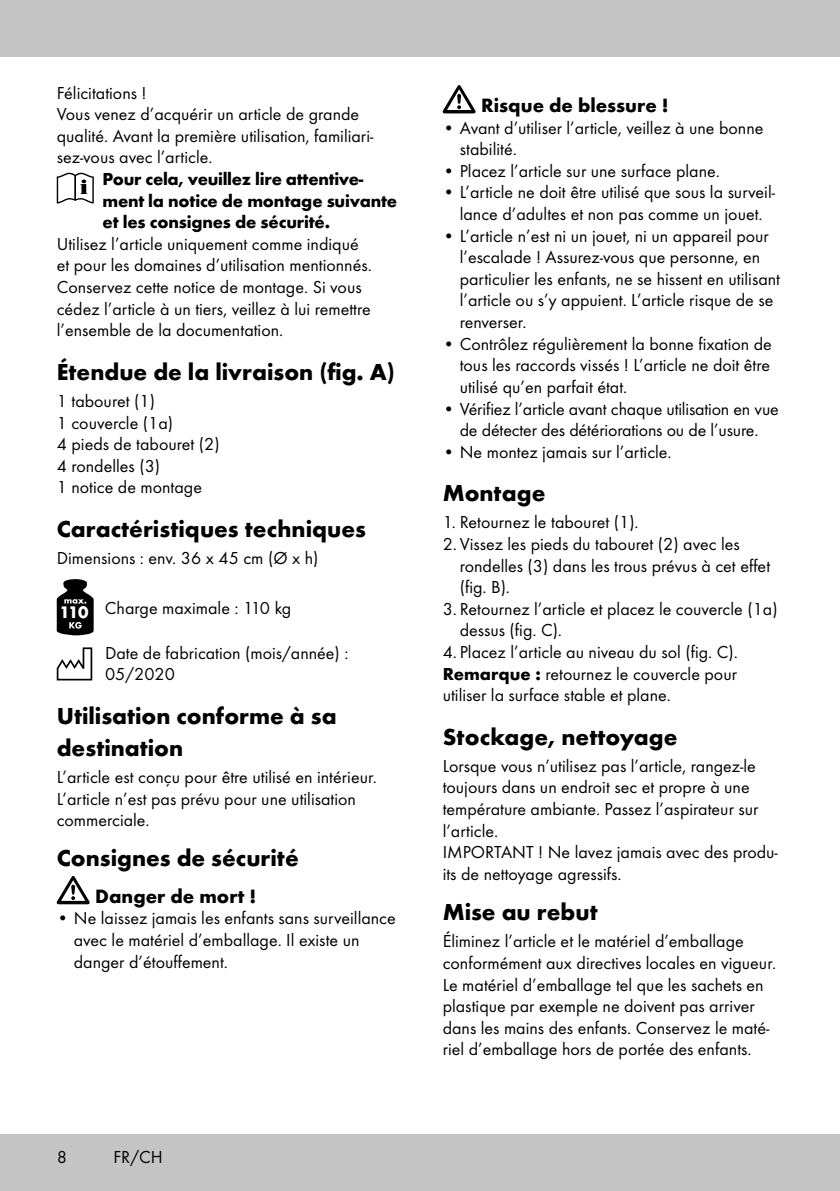
<style>
.page{position:relative;width:840px;height:1191px;background:#fff}
.page>*{position:absolute;margin:0;border:0;box-sizing:border-box;transform-origin:0 0}
.t1{font:700 24px/32px "Futura TOT";color:#000}
.t2{font:700 20px "Futura TOT";color:#000}
.t3{font:18px/21.6px "Futura TOT Boo";color:#000}
.t4{font:700 18px/21.6px "Futura TOT";letter-spacing:-.01em;color:#000}
.s1{font-family:"Futura TOT";font-weight:700}
</style>
<div class="page">
<div style="left:0;top:1134px;width:839px;height:57px;background:#c5c4c4"></div>
<div style="left:0;top:0;width:839px;height:57px;background:#c5c4c4"></div>
<svg style="left:57px;top:173px;width:37px;height:30px"></svg>
<svg style="left:57px;top:579px;width:37px;height:56px;background:#343434"></svg>
<svg style="left:57px;top:647px;width:35px;height:33px"></svg>
<svg style="left:57px;top:876px;width:33px;height:28px"></svg>
<svg style="left:442px;top:85px;width:33px;height:28px"></svg>
<p class="t3" style="left:57px;top:82px;width:318px">Félicitations !<br>Vous venez d’acquérir un article de grande qualité. Avant la première utilisation, familiari&shy;sez-vous avec l’article.</p>
<p class="t4" style="left:102px;top:168px;width:296px">Pour cela, veuillez lire attentive&shy;ment la notice de montage suivante et les consignes de sécurité.</p>
<p class="t3" style="left:57px;top:233px;width:316px">Utilisez l’article uniquement comme indiqué et pour les domaines d’utilisation mentionnés.<br>Conservez cette notice de montage. Si vous cédez l’article à un tiers, veillez à lui remettre l’ensemble de la documentation.</p>
<h1 class="t1" style="left:57px;top:355px;width:339px">Étendue de la livraison (fig. A)</h1>
<p class="t3" style="left:57px;top:390px;width:164px">1 tabouret (1)<br>1 couvercle (1a)<br>4 pieds de tabouret (2)<br>4 rondelles (3)<br>1 notice de montage</p>
<h1 class="t1" style="left:57px;top:512px;width:310px">Caractéristiques techniques</h1>
<p class="t3" style="left:57px;top:547px;width:263px">Dimensions : env. 36 x 45 cm (Ø x h)</p>
<p class="t3" style="left:60px;top:597px;width:233px"><sub>110</sub> Charge maximale : 110 kg</p>
<p class="t3" style="left:105px;top:641px;width:245px">Date de fabrication (mois/année) :<br>05/2020</p>
<h1 class="t1" style="left:57px;top:699px;width:281px">Utilisation conforme à sa destination</h1>
<p class="t3" style="left:57px;top:766px;width:321px">L’article est conçu pour être utilisé en intérieur.<br>L’article n’est pas prévu pour une utilisation commerciale.</p>
<h1 class="t1" style="left:57px;top:842px;width:243px">Consignes de sécurité</h1>
<p class="t2" style="left:95px;top:883px;width:162px">Danger de mort !</p>
<p class="t3" style="left:74px;top:907px;width:323px;text-indent:-17px">• Ne laissez jamais les enfants sans surveillance avec le matériel d’emballage. Il existe un danger d’étouffement.</p>
<p class="t3" style="left:57px;top:1146px;width:12px">8</p>
<p class="t3" style="left:113px;top:1146px;width:51px">FR/CH</p>
<p class="t2" style="left:481px;top:93px;width:189px">Risque de blessure !</p>
<p class="t3" style="left:459px;top:117px;width:305px;text-indent:-17px">• Avant d’utiliser l’article, veillez à une bonne stabilité.</p>
<p class="t3" style="left:442px;top:160px;width:278px">• Placez l’article sur une surface plane.</p>
<p class="t3" style="left:442px;top:181px;width:333px;text-align:center">• L’article ne doit être utilisé que sous la surveil&shy;lance d’adultes et non pas comme un jouet.</p>
<p class="t3" style="left:459px;top:225px;width:322px;text-indent:-17px">• L’article n’est ni un jouet, ni un appareil pour l’escalade ! Assurez-vous que personne, en particulier les enfants, ne se hissent en utilisant l’article ou s’y appuient. L’article risque de se renverser.</p>
<p class="t3" style="left:459px;top:333px;width:313px;text-align:justify;text-indent:-17px">• Contrôlez régulièrement la bonne fixation de tous les raccords vissés ! L’article ne doit être utilisé qu’en parfait état.</p>
<p class="t3" style="left:442px;top:397px;width:337px;text-align:center">• Vérifiez l’article avant chaque utilisation en vue de détecter des détériorations ou de l’usure.</p>
<p class="t3" style="left:442px;top:441px;width:230px">• Ne montez jamais sur l’article.</p>
<h1 class="t1" style="left:442px;top:476px;width:104px">Montage</h1>
<p class="t3" style="left:442px;top:511px;width:197px">1. Retournez le tabouret (1).</p>
<p class="t3" style="left:459px;top:533px;width:312px;text-indent:-17px">2. Vissez les pieds du tabouret (2) avec les rondelles (3) dans les trous prévus à cet effet (fig. B).</p>
<p class="t3" style="left:459px;top:598px;width:319px;text-indent:-17px">3. Retournez l’article et placez le couvercle (1a) dessus (fig. C).</p>
<p class="t3" style="left:442px;top:641px;width:296px;text-align:justify">4. Placez l’article au niveau du sol (fig. C).<br><span class="s1">Remarque :</span> retournez le couvercle pour utiliser la surface stable et plane.</p>
<h1 class="t1" style="left:442px;top:720px;width:236px">Stockage, nettoyage</h1>
<p class="t3" style="left:442px;top:755px;width:336px">Lorsque vous n’utilisez pas l’article, rangez-le toujours dans un endroit sec et propre à une température ambiante. Passez l’aspirateur sur l’article.<br>IMPORTANT ! Ne lavez jamais avec des produ&shy;its de nettoyage agressifs.</p>
<h1 class="t1" style="left:442px;top:895px;width:156px">Mise au rebut</h1>
<p class="t3" style="left:442px;top:930px;width:335px">Éliminez l’article et le matériel d’emballage conformément aux directives locales en vigueur.<br>Le matériel d’emballage tel que les sachets en plastique par exemple ne doivent pas arriver dans les mains des enfants. Conservez le maté&shy;riel d’emballage hors de portée des enfants.</p>
</div>
